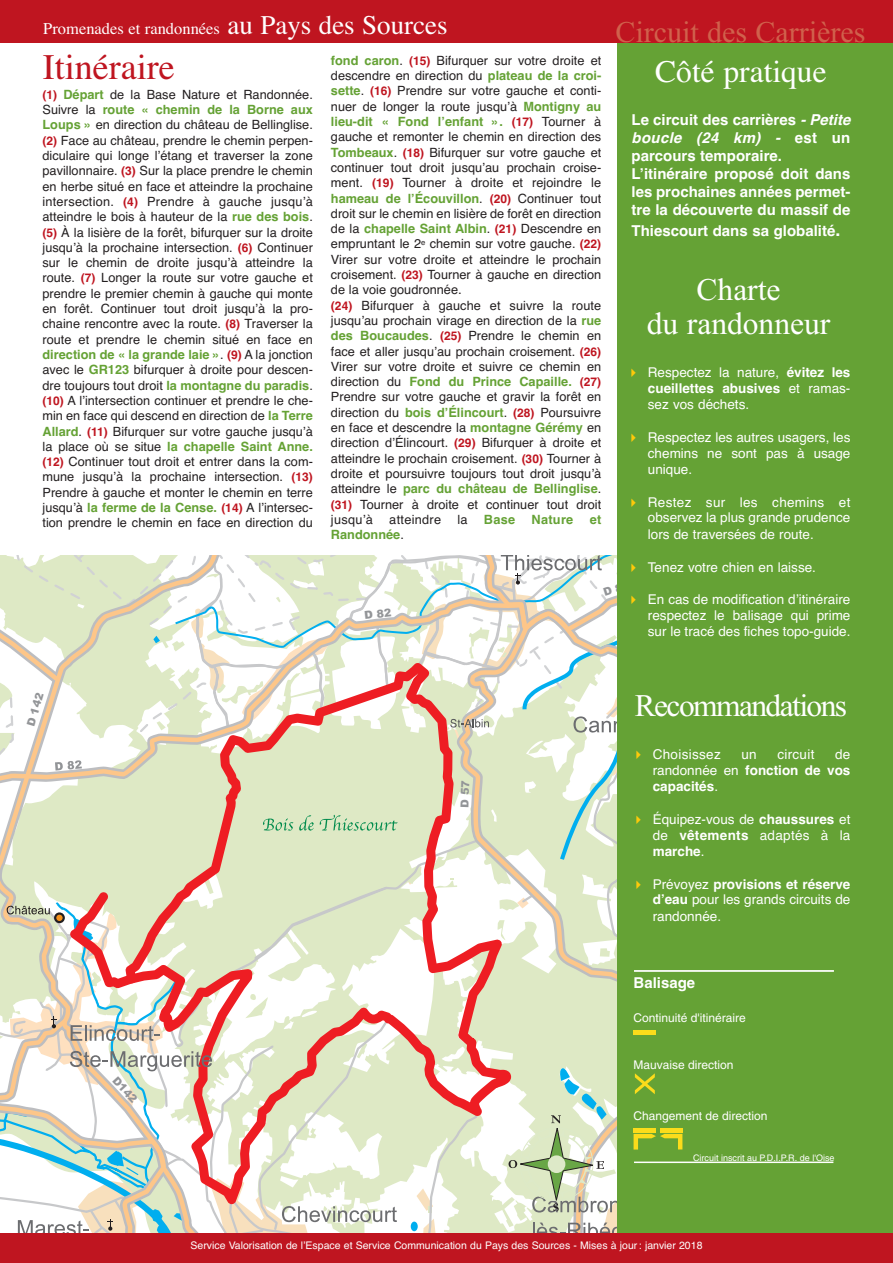
<style>
.page{position:relative;width:893px;height:1263px;background:#fff}
.page>*{position:absolute;margin:0;border:0;box-sizing:border-box;transform-origin:0 0}
.t1{font:36px "Times";color:#bf1520}
.t2{font:31.5px/34.5px "Times New Roman";color:#fff;text-align:center}
.t3{font:31.5px "Times New Roman";letter-spacing:-.05em;color:#fff}
.t4{font:31.5px "Times";color:#fff}
.t5{font:30px "Times New Roman";color:#d0614c}
.t6{font:16.5px "Times";color:#fff}
.t7{font:700 15px/18px "Helvetica";color:#fff}
.t8{font:13.5px/15.9px "Helvetica";color:#fff;text-align:justify}
.t9{font:700 13.5px/15.9px "Helvetica";color:#fff;text-align:justify}
.t10{font:13.5px "Helvetica";letter-spacing:.02em;color:#fff}
.t11{font:12.75px/15.3px "Helvetica";color:#231f20;text-align:justify}
.t12{font:700 12.75px "Helvetica";letter-spacing:.02em;color:#65a235}
.t13{font:700 12.75px "Helvetica";color:#65a235}
.t14{font:12.75px "Helvetica";letter-spacing:.02em;color:#231f20}
.t15{font:12px "Helvetica";color:#fff}
.t16{font:900 11.1px "Arial";color:#939598}
.t17{font:10.5px "Helvetica";color:#fff}
.t18{font:9px "Helvetica";color:#fff}
.s1{font-size:27px}
.s2{font-weight:700;font-size:12px;color:#bf1520}
.s3{font-weight:700;color:#65a235}
.s4{font-weight:400;color:#231f20}
.s5{font-style:italic}
.s6{font-size:18px}
.s7{color:#feca0a}
.s8{font-weight:700}
.s9{font-weight:400}
</style>
<div class="page">
<div style="left:617px;top:43px;width:276px;height:1206px;background:#65a235"></div>
<div style="left:0;top:0;width:893px;height:43px;background:#bf1520"></div>
<hr style="left:634px;top:970px;width:200px;height:2px;background:#fff">
<hr style="left:634px;top:1161px;width:199px;height:2px;background:#fff">
<div style="left:660px;top:1128px;width:22px;height:5px;background:#fbdc1b"></div>
<svg style="left:634px;top:1134px;width:48px;height:15px"></svg>
<div style="left:634px;top:1128px;width:22px;height:5px;background:#fbdc1b"></div>
<div style="left:634px;top:1030px;width:22px;height:5px;background:#fbdc1b"></div>
<svg style="left:635px;top:1073px;width:20px;height:21px"></svg>
<div style="left:0;top:1233px;width:893px;height:29px;background:#bf1520"></div>
<svg style="left:0;top:556px;width:617px;height:677px"></svg>
<p class="t6" style="left:43px;top:19px;width:406px">Promenades et randonnées <span class="s1">au Pays des Sources</span></p>
<h1 class="t1" style="left:43px;top:45px;width:133px">Itinéraire</h1>
<p class="t11" style="left:43px;top:87px;width:272px"><span class="s2">(1)</span> <span class="s3">Départ</span> de la Base Nature et Randonnée.<br>Suivre la <span class="s3">route « chemin de la Borne aux Loups »</span> en direction du château de Bellinglise. <span class="s2">(2)</span> Face au château, prendre le chemin perpen&shy;diculaire qui longe l’étang et traverser la zone pavillonnaire. <span class="s2">(3)</span> Sur la place prendre le chemin en herbe situé en face et atteindre la prochaine intersection. <span class="s2">(4)</span> Prendre à gauche jusqu’à atteindre le bois à hauteur de la <span class="s3">rue des bois</span>. <span class="s2">(5)</span> À la lisière de la forêt, bifurquer sur la droite jusqu’à la prochaine intersection. <span class="s2">(6)</span> Continuer sur le chemin de droite jusqu’à atteindre la route. <span class="s2">(7)</span> Longer la route sur votre gauche et prendre le premier chemin à gauche qui monte en forêt. Continuer tout droit jusqu’à la pro&shy;chaine rencontre avec la route. <span class="s2">(8)</span> Traverser la route et prendre le chemin situé en face en <span class="s3">direction de « la grande laie »</span>. <span class="s2">(9)</span> A la jonction avec le <span class="s3">GR123</span> bifurquer à droite pour descen&shy;dre toujours tout droit <span class="s3">la montagne du paradis</span>. <span class="s2">(10)</span> A l’intersection continuer et prendre le che&shy;min en face qui descend en direction de <span class="s3">la Terre Allard</span>. <span class="s2">(11)</span> Bifurquer sur votre gauche jusqu’à la place où se situe <span class="s3">la chapelle Saint Anne. </span><span class="s2">(12)</span> Continuer tout droit et entrer dans la com&shy;mune jusqu’à la prochaine intersection. <span class="s2">(13)<br></span>Prendre à gauche et monter le chemin en terre jusqu’à <span class="s3">la ferme de la Cense.</span> <span class="s2">(14)</span> A l’intersec&shy;tion prendre le chemin en face en direction du</p>
<p class="t11" style="left:331px;top:53px;width:272px;text-align:left"><span class="s3">fond caron</span>. <span class="s2">(15)</span> Bifurquer sur votre droite et descendre en direction du <span class="s3">plateau de la croi&shy;sette</span>. <span class="s2">(16)</span> Prendre sur votre gauche et conti&shy;nuer de longer la route jusqu’à <span class="s3">Montigny au lieu-dit « Fond l’enfant ».</span> <span class="s2">(17)</span> Tourner à gauche et remonter le chemin en direction des <span class="s3">Tombeaux</span>. <span class="s2">(18)</span> Bifurquer sur votre gauche et continuer tout droit jusqu’au prochain croise&shy;ment. <span class="s2">(19)</span> Tourner à droite et rejoindre le <span class="s3">hameau de l’Écouvillon</span>. <span class="s2">(20)</span> Continuer tout droit sur le chemin en lisière de forêt en direction de la <span class="s3">chapelle Saint Albin</span>. <span class="s2">(21)</span> Descendre en empruntant le 2<sup>e</sup> chemin sur votre gauche. <span class="s2">(22)<br></span>Virer sur votre droite et atteindre le prochain croisement. <span class="s2">(23)</span> Tourner à gauche en direction de la voie goudronnée.<br><span class="s2">(24)</span> Bifurquer à gauche et suivre la route jusqu’au prochain virage en direction de la <span class="s3">rue des Boucaudes</span>. <span class="s2">(25)</span> Prendre le chemin en face et aller jusqu’au prochain croisement. <span class="s2">(26)<br></span>Virer sur votre droite et suivre ce chemin en direction du <span class="s3">Fond du Prince Capaille.</span> <span class="s2">(27)<br></span>Prendre sur votre gauche et gravir la forêt en direction du <span class="s3">bois d’Élincourt</span>. <span class="s2">(28)</span> Poursuivre en face et descendre la <span class="s3">montagne Gérémy</span> en direction d’Élincourt. <span class="s2">(29)</span> Bifurquer à droite et atteindre le prochain croisement. <span class="s2">(30)</span> Tourner à droite et poursuivre toujours tout droit jusqu’à atteindre le <span class="s3">parc du château de Bellinglise</span>. <span class="s2">(31)</span> Tourner à droite et continuer tout droit jusqu’à</p>
<p class="t14" style="left:389px;top:512px;width:53px">atteindre</p>
<p class="t11" style="left:457px;top:512px;width:12px">la</p>
<p class="t12" style="left:484px;top:512px;width:33px">Base</p>
<p class="t12" style="left:532px;top:512px;width:43px">Nature</p>
<p class="t12" style="left:590px;top:512px;width:13px">et</p>
<p class="t13" style="left:331px;top:527px;width:74px">Randonnée<span class="s4">.</span></p>
<h3 class="t5" style="left:616px;top:14px;width:251px">Circuit des Carrières</h3>
<h2 class="t4" style="left:655px;top:53px;width:173px">Côté pratique</h2>
<p class="t7" style="left:631px;top:111px;width:220px">Le circuit des carrières <span class="s5">- Petite boucle (24 km) -</span> est un parcours temporaire.<br>L’itinéraire proposé doit dans les prochaines années permet&shy;tre la découverte du massif de</p>
<p class="t7" style="left:631px;top:221px;width:210px">Thiescourt dans sa globalité<span class="s6">.</span></p>
<h2 class="t2" style="left:647px;top:272px;width:185px">Charte<br>du randonneur</h2>
<p class="t8" style="left:648px;top:365px;width:204px;text-indent:-21px"><span class="s7">✔</span> Respectez la nature, <span class="s8">évitez les cueillettes abusives</span> et ramas&shy;sez vos déchets.</p>
<p class="t8" style="left:648px;top:429px;width:204px;text-indent:-21px"><span class="s7">✔</span> Respectez les autres usagers, les chemins ne sont pas à usage unique.</p>
<p class="t8" style="left:648px;top:494px;width:204px;text-indent:-21px"><span class="s7">✔</span> Restez sur les chemins et observez la plus grande prudence lors de traversées de route.</p>
<p class="t8" style="left:627px;top:559px;width:191px"><span class="s7">✔</span> Tenez votre chien en laisse.</p>
<p class="t8" style="left:648px;top:591px;width:204px;text-indent:-21px"><span class="s7">✔</span> En cas de modification d’itinéraire respectez le balisage qui prime sur le tracé des fiches topo-guide.</p>
<p class="t16" style="left:24px;top:724px;width:36px;rotate:-73deg">D 142</p>
<h2 class="t3" style="left:635px;top:687px;width:214px">Recommandations</h2>
<p class="t10" style="left:631px;top:747px;width:91px"><span class="s7">✔</span> Choisissez</p>
<p class="t8" style="left:741px;top:747px;width:17px">un</p>
<p class="t10" style="left:777px;top:747px;width:39px">circuit</p>
<p class="t9" style="left:653px;top:747px;width:199px;text-indent:182px"><span class="s9">de randonnée en</span> fonction de vos capacités<span class="s9">.</span></p>
<p class="t8" style="left:653px;top:811px;width:199px;text-indent:-21px"><span class="s7">✔</span> Équipez-vous de <span class="s8">chaussures</span> et de <span class="s8">vêtements</span> adaptés à la <span class="s8">marche</span>.</p>
<p class="t8" style="left:653px;top:876px;width:199px;text-indent:-21px"><span class="s7">✔</span> Prévoyez <span class="s8">provisions et réserve d’eau</span> pour les grands circuits de randonnée.</p>
<p class="t16" style="left:119px;top:1074px;width:32px;rotate:48deg">D142</p>
<p class="t7" style="left:634px;top:975px;width:63px">Balisage</p>
<p class="t15" style="left:634px;top:1013px;width:114px">Continuité d'itinéraire</p>
<p class="t15" style="left:634px;top:1060px;width:102px">Mauvaise direction</p>
<p class="t15" style="left:634px;top:1111px;width:136px">Changement de direction</p>
<p class="t18" style="left:693px;top:1154px;width:143px">Circuit inscrit au P.D.I.P.R. de l'Oise</p>
<p class="t17" style="left:190px;top:1239px;width:513px">Service Valorisation de l’Espace et Service Communication du Pays des Sources - Mises à jour: janvier 2018</p>
</div>
